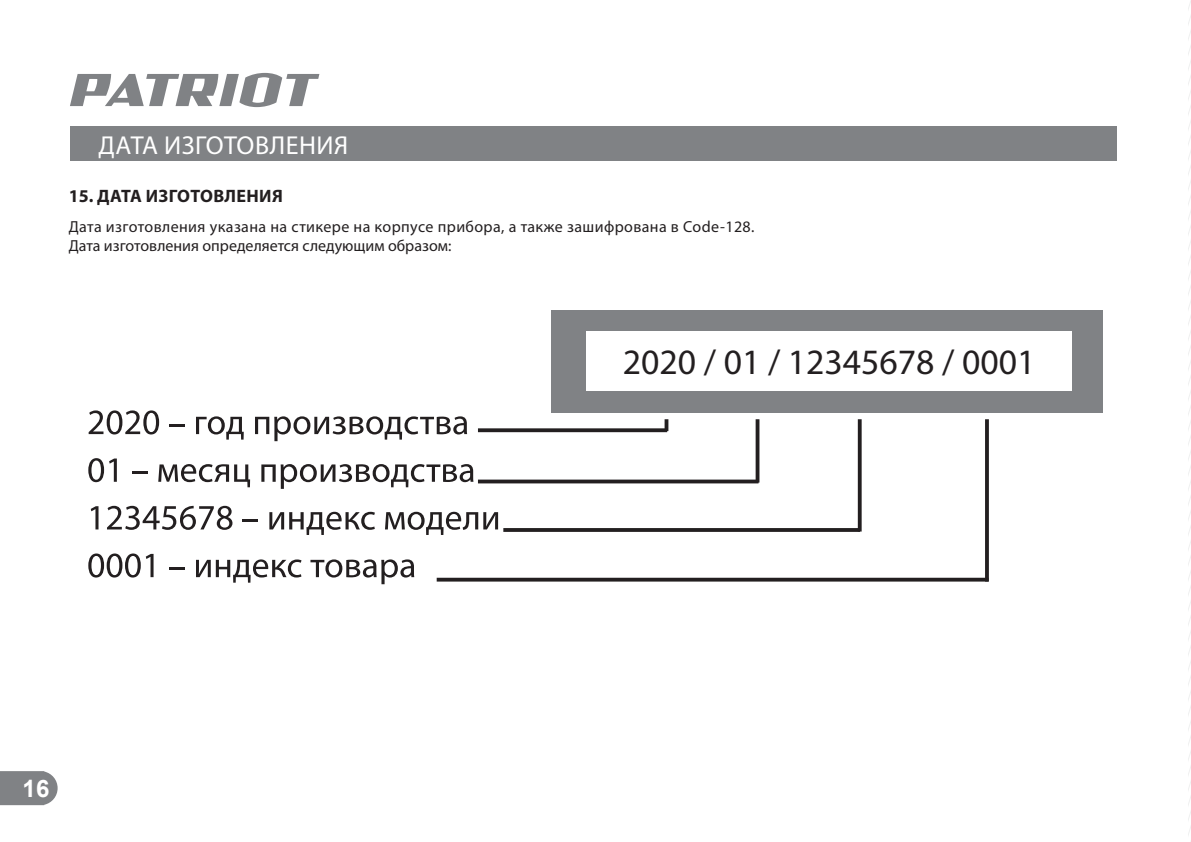
<style>
.page{position:relative;width:1191px;height:842px;background:#fff}
.page>*{position:absolute;margin:0;border:0;box-sizing:border-box;transform-origin:0 0}
.t1{font:35.8px "Myriad Pro";color:#231f20}
.t2{font:26px "Myriad Pro";letter-spacing:.02em;color:#fff}
.t3{font:700 24px "Arial";color:#fff}
.t4{font:700 18px "Myriad Pro";letter-spacing:.02em;color:#231f20}
.t5{font:16px/19.2px "Myriad Pro";letter-spacing:.02em;color:#231f20}
</style>
<div class="page">
<svg style="left:0;top:771px;width:58px;height:34px;background:#898b8d"></svg>
<div style="left:70px;top:127px;width:1046px;height:34px;background:#808285"></div>
<svg style="left:70px;top:73px;width:249px;height:34px"></svg>
<div style="left:551px;top:310px;width:552px;height:102px;background:#808285"></div>
<svg style="left:89px;top:410px;width:70px;height:24px"></svg>
<svg style="left:169px;top:424px;width:16px;height:2px"></svg>
<svg style="left:196px;top:416px;width:48px;height:23px"></svg>
<svg style="left:255px;top:416px;width:212px;height:25px"></svg>
<svg style="left:88px;top:458px;width:29px;height:24px"></svg>
<hr style="left:132px;top:471px;width:16px;height:3px;background:#231f20">
<svg style="left:158px;top:464px;width:92px;height:23px"></svg>
<svg style="left:261px;top:464px;width:212px;height:25px"></svg>
<svg style="left:91px;top:506px;width:7px;height:23px"></svg>
<svg style="left:107px;top:506px;width:125px;height:24px"></svg>
<svg style="left:242px;top:519px;width:16px;height:2px"></svg>
<svg style="left:269px;top:512px;width:106px;height:23px"></svg>
<svg style="left:385px;top:512px;width:113px;height:23px"></svg>
<svg style="left:88px;top:553px;width:66px;height:24px"></svg>
<svg style="left:169px;top:567px;width:16px;height:2px"></svg>
<svg style="left:196px;top:559px;width:105px;height:23px"></svg>
<svg style="left:310px;top:559px;width:104px;height:25px"></svg>
<svg style="left:478px;top:428px;width:189px;height:4px"></svg>
<svg style="left:478px;top:479px;width:280px;height:4px"></svg>
<svg style="left:503px;top:528px;width:357px;height:4px"></svg>
<svg style="left:437px;top:577px;width:548px;height:4px;background:#4c4849"></svg>
<div style="left:586px;top:330px;width:486px;height:60px;background:#fff"></div>
<svg style="left:664px;top:419px;width:4px;height:12px"></svg>
<svg style="left:755px;top:419px;width:4px;height:63px"></svg>
<hr style="left:858px;top:419px;width:3px;height:112px;background:#231f20">
<svg style="left:985px;top:419px;width:4px;height:162px"></svg>
<svg style="left:1188px;top:1px;width:3px;height:841px"></svg>
<h2 class="t2" style="left:98px;top:132px;width:251px">ДАТА ИЗГОТОВЛЕНИЯ</h2>
<p class="t4" style="left:69px;top:187px;width:216px">15. ДАТА ИЗГОТОВЛЕНИЯ</p>
<p class="t5" style="left:69px;top:218px;width:687px">Дата изготовления указана на стикере на корпусе прибора, а также зашифрована в Code-128.<br>Дата изготовления определяется следующим образом:</p>
<h1 class="t1" style="left:623px;top:345px;width:414px">2020 / 01 / 12345678 / 0001</h1>
<h3 class="t3" style="left:23px;top:774px;width:28px">16</h3>
</div>
